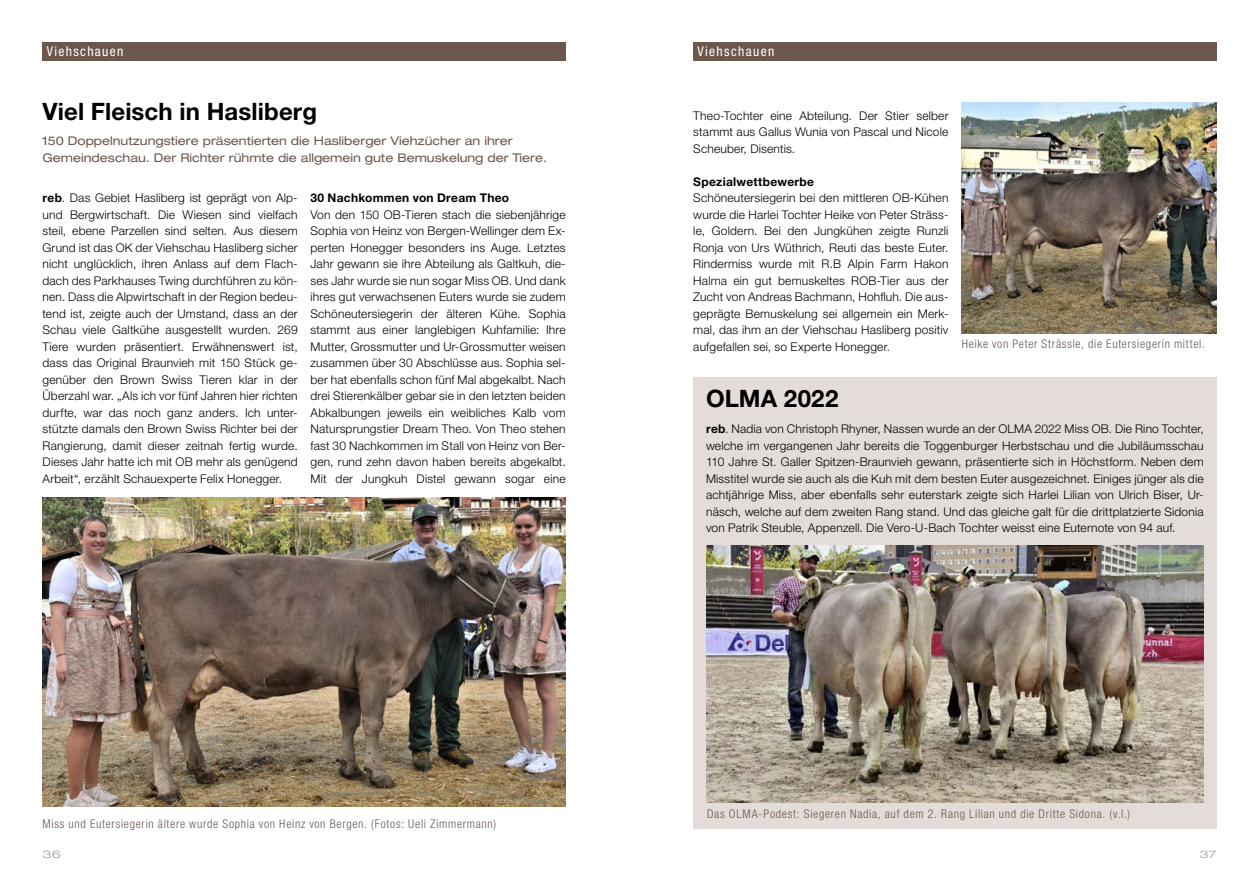
<style>
.page{position:relative;width:1259px;height:893px;background:#fff}
.page>*{position:absolute;margin:0;border:0;box-sizing:border-box;transform-origin:0 0}
.t1{font:700 24px "Helvetica Neue LT Std";letter-spacing:.005em;color:#000}
.t2{font:condensed 13.5px "Helvetica Neue LT Std";letter-spacing:.1em;color:#fff}
.t3{font:300 12px/16.5px "Helvetica Neue LT Std";letter-spacing:.015em;color:#000;text-align:justify}
.t4{font:300 condensed 12px "Helvetica Neue LT Std";letter-spacing:.06em;color:#6c574d}
.t5{font:expanded 12px/16.5px "Helvetica Neue LT Std";color:#6c574d}
.t6{font:700 12px "Helvetica Neue LT Std";letter-spacing:.025em;color:#000}
.t7{font:300 expanded 10.5px "Helvetica Neue LT Std";color:#ab988f;scale:1.3 1}
.s1{font-weight:700}
</style>
<div class="page">
<div style="left:43px;top:43px;width:523px;height:18px;background:#6c574d"></div>
<img style="left:43px;top:497px;width:523px;height:310px">
<div style="left:693px;top:43px;width:523px;height:18px;background:#6c574d"></div>
<img style="left:961px;top:102px;width:255px;height:232px">
<div style="left:693px;top:377px;width:523px;height:452px;background:#e4dcd8"></div>
<img style="left:706px;top:546px;width:497px;height:256px">
<p class="t2" style="left:47px;top:44px;width:78px">Viehschauen</p>
<h1 class="t1" style="left:43px;top:97px;width:276px">Viel Fleisch in Hasliberg</h1>
<p class="t5" style="left:43px;top:133px;width:506px">150 Doppelnutzungstiere präsentierten die Hasliberger Viehzücher an ihrer<br>Gemeindeschau. Der Richter rühmte die allgemein gute Bemuskelung der Tiere.</p>
<p class="t3" style="left:43px;top:189px;width:257px"><span class="s1">reb</span>. Das Gebiet Hasliberg ist geprägt von Alp&shy;und Bergwirtschaft. Die Wiesen sind vielfach steil, ebene Parzellen sind selten. Aus diesem Grund ist das OK der Viehschau Hasliberg sicher nicht unglücklich, ihren Anlass auf dem Flach&shy;dach des Parkhauses Twing durchführen zu kön&shy;nen. Dass die Alpwirtschaft in der Region bedeu&shy;tend ist, zeigte auch der Umstand, dass an der Schau viele Galtkühe ausgestellt wurden. 269<br>Tiere wurden präsentiert. Erwähnenswert ist, dass das Original Braunvieh mit 150 Stück ge&shy;genüber den Brown Swiss Tieren klar in der Überzahl war. „Als ich vor fünf Jahren hier richten durfte, war das noch ganz anders. Ich unter&shy;stützte damals den Brown Swiss Richter bei der Rangierung, damit dieser zeitnah fertig wurde.<br>Dieses Jahr hatte ich mit OB mehr als genügend Arbeit“, erzählt Schauexperte Felix Honegger.</p>
<p class="t6" style="left:310px;top:190px;width:200px">30 Nachkommen von Dream Theo</p>
<p class="t3" style="left:310px;top:206px;width:257px">Von den 150 OB-Tieren stach die siebenjährige Sophia von Heinz von Bergen-Wellinger dem Ex&shy;perten Honegger besonders ins Auge. Letztes Jahr gewann sie ihre Abteilung als Galtkuh, die&shy;ses Jahr wurde sie nun sogar Miss OB. Und dank ihres gut verwachsenen Euters wurde sie zudem Schöneutersiegerin der älteren Kühe. Sophia stammt aus einer langlebigen Kuhfamilie: Ihre Mutter, Grossmutter und Ur-Grossmutter weisen zusammen über 30 Abschlüsse aus. Sophia sel&shy;ber hat ebenfalls schon fünf Mal abgekalbt. Nach drei Stierenkälber gebar sie in den letzten beiden Abkalbungen jeweils ein weibliches Kalb vom Natursprungstier Dream Theo. Von Theo stehen fast 30 Nachkommen im Stall von Heinz von Ber&shy;gen, rund zehn davon haben bereits abgekalbt.<br>Mit der Jungkuh Distel gewann sogar eine</p>
<p class="t4" style="left:43px;top:817px;width:455px">Miss und Eutersiegerin ältere wurde Sophia von Heinz von Bergen. (Fotos: Ueli Zimmermann)</p>
<p class="t2" style="left:697px;top:44px;width:78px">Viehschauen</p>
<p class="t3" style="left:693px;top:107px;width:257px">Theo-Tochter eine Abteilung. Der Stier selber stammt aus Gallus Wunia von Pascal und Nicole Scheuber, Disentis.</p>
<p class="t6" style="left:693px;top:174px;width:122px">Spezialwettbewerbe</p>
<p class="t3" style="left:693px;top:189px;width:257px">Schöneutersiegerin bei den mittleren OB-Kühen wurde die Harlei Tochter Heike von Peter Sträss&shy;le, Goldern. Bei den Jungkühen zeigte Runzli Ronja von Urs Wüthrich, Reuti das beste Euter.<br>Rindermiss wurde mit R.B Alpin Farm Hakon Halma ein gut bemuskeltes ROB-Tier aus der Zucht von Andreas Bachmann, Hohfluh. Die aus&shy;geprägte Bemuskelung sei allgemein ein Merk&shy;mal, das ihm an der Viehschau Hasliberg positiv aufgefallen sei, so Experte Honegger.</p>
<p class="t4" style="left:961px;top:337px;width:245px">Heike von Peter Strässle, die Eutersiegerin mittel.</p>
<h1 class="t1" style="left:706px;top:384px;width:134px">OLMA 2022</h1>
<p class="t3" style="left:706px;top:420px;width:499px"><span class="s1">reb</span>. Nadia von Christoph Rhyner, Nassen wurde an der OLMA 2022 Miss OB. Die Rino Tochter, welche im vergangenen Jahr bereits die Toggenburger Herbstschau und die Jubiläumsschau 110 Jahre St. Galler Spitzen-Braunvieh gewann, präsentierte sich in Höchstform. Neben dem Misstitel wurde sie auch als die Kuh mit dem besten Euter ausgezeichnet. Einiges jünger als die achtjährige Miss, aber ebenfalls sehr euterstark zeigte sich Harlei Lilian von Ulrich Biser, Ur&shy;näsch, welche auf dem zweiten Rang stand. Und das gleiche galt für die drittplatzierte Sidonia von Patrik Steuble, Appenzell. Die Vero-U-Bach Tochter weisst eine Euternote von 94 auf.</p>
<p class="t4" style="left:707px;top:807px;width:424px">Das OLMA-Podest: Siegeren Nadia, auf dem 2. Rang Lilian und die Dritte Sidona. (v.l.)</p>
<p class="t7" style="left:43px;top:848px;width:16px">36</p>
<p class="t7" style="left:1199px;top:848px;width:15px">37</p>
</div>
